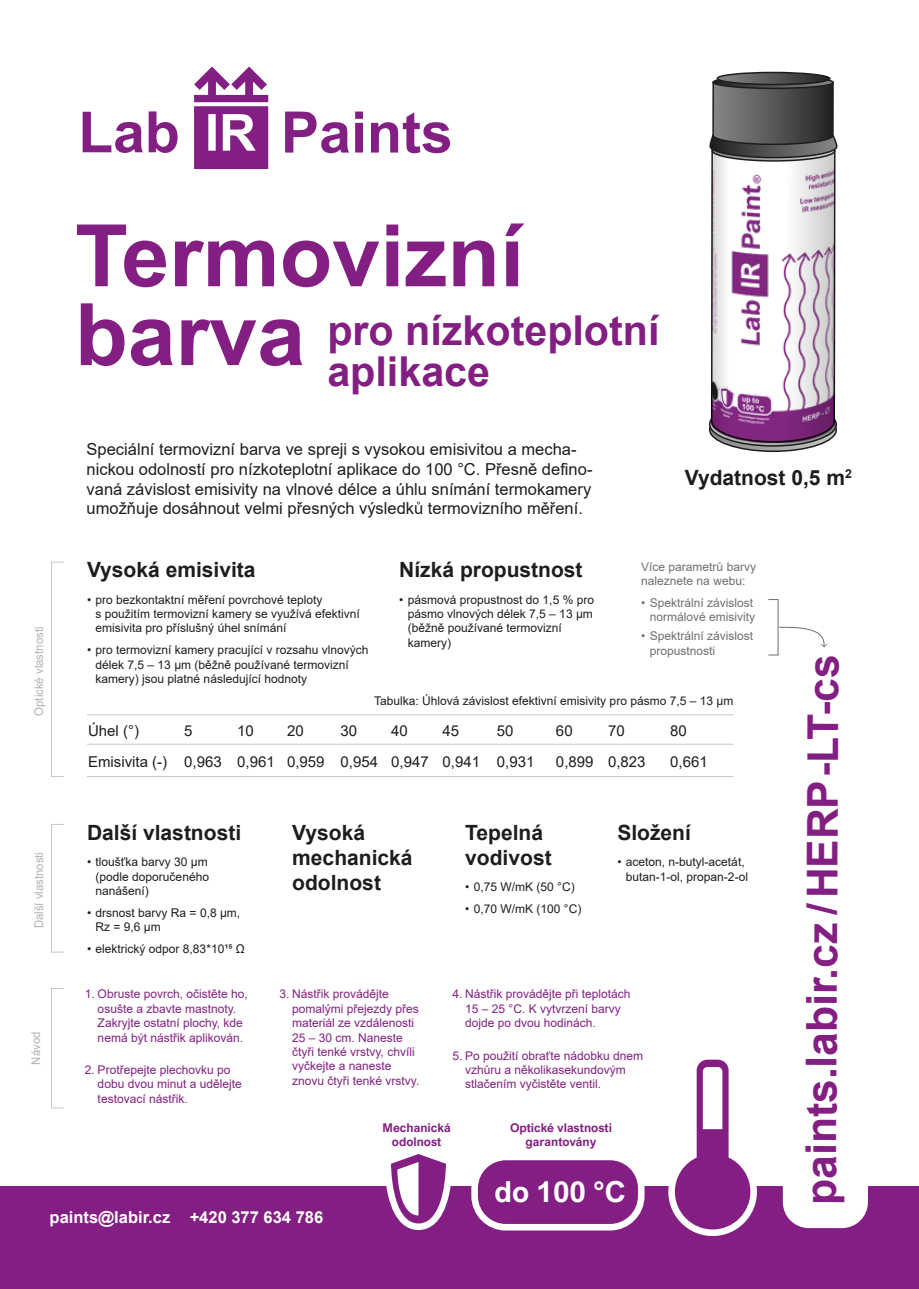
<style>
.page{position:relative;width:919px;height:1289px;background:#fff}
.page>*{position:absolute;margin:0;border:0;box-sizing:border-box;transform-origin:0 0}
.t1{font:700 86.25px "Arial";color:#831f82}
.t2{font:700 42.6px "Arial";letter-spacing:-.005em;color:#831f82}
.t3{font:700 41.25px/41.4px "Arial";color:#831f82}
.t4{font:700 28.95px "Arial Nova";color:#fff}
.t5{font:700 21px/25.2px "Arial";color:#1d1d1b}
.t6{font:16.5px/19.8px "Arial";color:#1d1d1b}
.t7{font:700 16.5px "Arial";color:#fff}
.t8{font:15px/30.2px "Arial";color:#1d1d1b}
.t9{font:12px/14.4px "Arial";color:#1d1d1b}
.t10{font:12px/14.4px "Arial";color:#831f82}
.t11{font:12px/14.4px "Arial";color:#706f6f}
.t12{font:700 12px/14.4px "Arial Nova";color:#831f82;text-align:center}
.t13{font:12px "Arial";color:#b3b2b2;scale:.94 1}
.s1{font-size:86.25px}
</style>
<div class="page">
<svg style="left:83px;top:66px;width:367px;height:103px"></svg>
<div style="left:0;top:1186px;width:918px;height:102px;background:#831f82"></div>
<svg style="left:386px;top:1154px;width:65px;height:75px"></svg>
<div style="left:474px;top:1156px;width:167px;height:71px;background:#831f82;border-radius:31px"></div>
<div style="left:471px;top:1153px;width:173px;height:77px;border:7px solid #fff;border-radius:31px"></div>
<div style="left:782px;top:1083px;width:85px;height:144px;background:#fff;border-radius:26px"></div>
<hr style="left:87px;top:714px;width:646px;height:1px;background:#c6c6c6">
<hr style="left:87px;top:743px;width:646px;height:1px;background:#c6c6c6">
<hr style="left:87px;top:776px;width:646px;height:1px;background:#c6c6c6">
<div style="left:51px;top:561px;width:13px;height:216px;border:1px solid #c6c6c6"></div>
<div style="left:51px;top:824px;width:13px;height:128px;border:1px solid #c6c6c6"></div>
<div style="left:51px;top:988px;width:13px;height:120px;border:1px solid #c6c6c6"></div>
<svg style="left:778px;top:626px;width:49px;height:21px"></svg>
<svg style="left:708px;top:72px;width:130px;height:379px"></svg>
<div style="left:716px;top:72px;width:114px;height:13px;border:2px solid #1d1d1b;border-radius:50%"></div>
<img style="left:711px;top:151px;width:123px;height:291px">
<svg style="left:668px;top:1059px;width:88px;height:176px"></svg>
<p class="t13" style="left:31px;top:715px;width:96px;rotate:-90deg">Optické vlastnosti</p>
<p class="t13" style="left:31px;top:928px;width:83px;rotate:-90deg">Další vlastnosti</p>
<p class="t13" style="left:28px;top:1064px;width:36px;rotate:-90deg">Návod</p>
<h1 class="t1" style="left:75px;top:195px;width:450px">Termovizní</h1>
<h3 class="t3" style="left:327px;top:310px;width:334px;text-indent:-252px"><span class="s1">barva</span> pro nízkoteplotní aplikace</h3>
<p class="t6" style="left:87px;top:439px;width:507px">Speciální termovizní barva ve spreji s vysokou emisivitou a mecha&shy;nickou odolností pro nízkoteplotní aplikace do 100 °C. Přesně defino&shy;vaná závislost emisivity na vlnové délce a úhlu snímání termokamery umožňuje dosáhnout velmi přesných výsledků termovizního měření.</p>
<h3 class="t5" style="left:684px;top:465px;width:169px">Vydatnost 0,5 m<sup>2</sup></h3>
<h3 class="t5" style="left:87px;top:557px;width:170px">Vysoká emisivita</h3>
<p class="t9" style="left:95px;top:592px;width:266px;text-indent:-9px">• pro bezkontaktní měření povrchové teploty<br>s použitím termovizní kamery se využívá efektivní emisivita pro příslušný úhel snímání</p>
<p class="t9" style="left:95px;top:642px;width:274px;text-indent:-9px">• pro termovizní kamery pracující v rozsahu vlnových délek 7,5 – 13 μm (běžně používané termovizní kamery) jsou platné následující hodnoty</p>
<h3 class="t5" style="left:399px;top:557px;width:185px">Nízká propustnost</h3>
<p class="t9" style="left:408px;top:592px;width:188px;text-indent:-9px">• pásmová propustnost do 1,5 % pro pásmo vlnových délek 7,5 – 13 μm (běžně používané termovizní kamery)</p>
<p class="t11" style="left:641px;top:559px;width:116px">Více parametrů barvy naleznete na webu:</p>
<p class="t11" style="left:641px;top:595px;width:115px;text-align:right">• Spektrální závislost normálové emisivity</p>
<p class="t11" style="left:649px;top:629px;width:105px;text-indent:-9px">• Spektrální závislost propustnosti</p>
<p class="t8" style="left:88px;top:715px;width:81px">Úhel (°)<br>Emisivita (-)</p>
<p class="t9" style="left:374px;top:693px;width:361px">Tabulka: Úhlová závislost efektivní emisivity pro pásmo 7,5 – 13 μm</p>
<p class="t8" style="left:184px;top:715px;width:10px">5</p>
<p class="t8" style="left:237px;top:715px;width:18px">10</p>
<p class="t8" style="left:287px;top:715px;width:18px">20</p>
<p class="t8" style="left:340px;top:715px;width:18px">30</p>
<p class="t8" style="left:391px;top:715px;width:18px">40</p>
<p class="t8" style="left:442px;top:715px;width:18px">45</p>
<p class="t8" style="left:497px;top:715px;width:18px">50</p>
<p class="t8" style="left:556px;top:715px;width:18px">60</p>
<p class="t8" style="left:608px;top:715px;width:18px">70</p>
<p class="t8" style="left:670px;top:715px;width:18px">80</p>
<p class="t8" style="left:184px;top:746px;width:352px">0,963 0,961 0,959 0,954 0,947 0,941 0,931</p>
<p class="t8" style="left:556px;top:746px;width:91px">0,899 0,823</p>
<p class="t8" style="left:670px;top:746px;width:39px">0,661</p>
<h3 class="t5" style="left:87px;top:820px;width:156px">Další vlastnosti</h3>
<p class="t9" style="left:95px;top:854px;width:115px;text-align:justify;text-indent:-9px">• tloušťka barvy 30 μm (podle doporučeného nanášení)</p>
<p class="t9" style="left:95px;top:905px;width:146px;text-indent:-9px">• drsnost barvy Ra = 0,8 μm,<br>Rz = 9,6 μm</p>
<p class="t9" style="left:87px;top:941px;width:159px">• elektrický odpor 8,83*10¹⁵ Ω</p>
<p class="t10" style="left:98px;top:986px;width:152px;text-indent:-13px">1. Obruste povrch, očistěte ho, osušte a zbavte mastnoty.<br>Zakryjte ostatní plochy, kde nemá být nástřik aplikován.</p>
<p class="t10" style="left:98px;top:1062px;width:146px;text-indent:-13px">2. Protřepejte plechovku po dobu dvou minut a udělejte testovací nástřik.</p>
<h3 class="t5" style="left:292px;top:820px;width:122px">Vysoká mechanická odolnost</h3>
<h3 class="t5" style="left:465px;top:820px;width:88px">Tepelná vodivost</h3>
<p class="t9" style="left:465px;top:879px;width:111px">• 0,75 W/mK (50 °C)</p>
<p class="t9" style="left:465px;top:901px;width:118px">• 0,70 W/mK (100 °C)</p>
<h3 class="t5" style="left:617px;top:820px;width:75px">Složení</h3>
<p class="t9" style="left:617px;top:854px;width:132px;text-align:right">• aceton, n-butyl-acetát, butan-1-ol, propan-2-ol</p>
<p class="t10" style="left:292px;top:986px;width:129px;text-indent:-13px">3. Nástřik provádějte pomalými přejezdy přes materiál ze vzdálenosti<br>25 – 30 cm. Naneste čtyři tenké vrstvy, chvíli vyčkejte a naneste znovu čtyři tenké vrstvy.</p>
<p class="t10" style="left:465px;top:986px;width:167px;text-indent:-13px">4. Nástřik provádějte při teplotách<br>15 – 25 °C. K vytvrzení barvy dojde po dvou hodinách.</p>
<p class="t10" style="left:465px;top:1048px;width:179px;text-indent:-13px">5. Po použití obraťte nádobku dnem vzhůru a několikasekundovým stlačením vyčistěte ventil.</p>
<p class="t12" style="left:382px;top:1120px;width:70px">Mechanická odolnost</p>
<p class="t12" style="left:510px;top:1120px;width:103px">Optické vlastnosti garantovány</p>
<h3 class="t4" style="left:494px;top:1174px;width:133px">do 100 °C</h3>
<h2 class="t2" style="left:792px;top:1204px;width:552px;rotate:-90deg">paints.labir.cz /HERP-LT-cs</h2>
<h3 class="t7" style="left:50px;top:1204px;width:275px">paints@labir.cz +420 377 634 786</h3>
</div>
